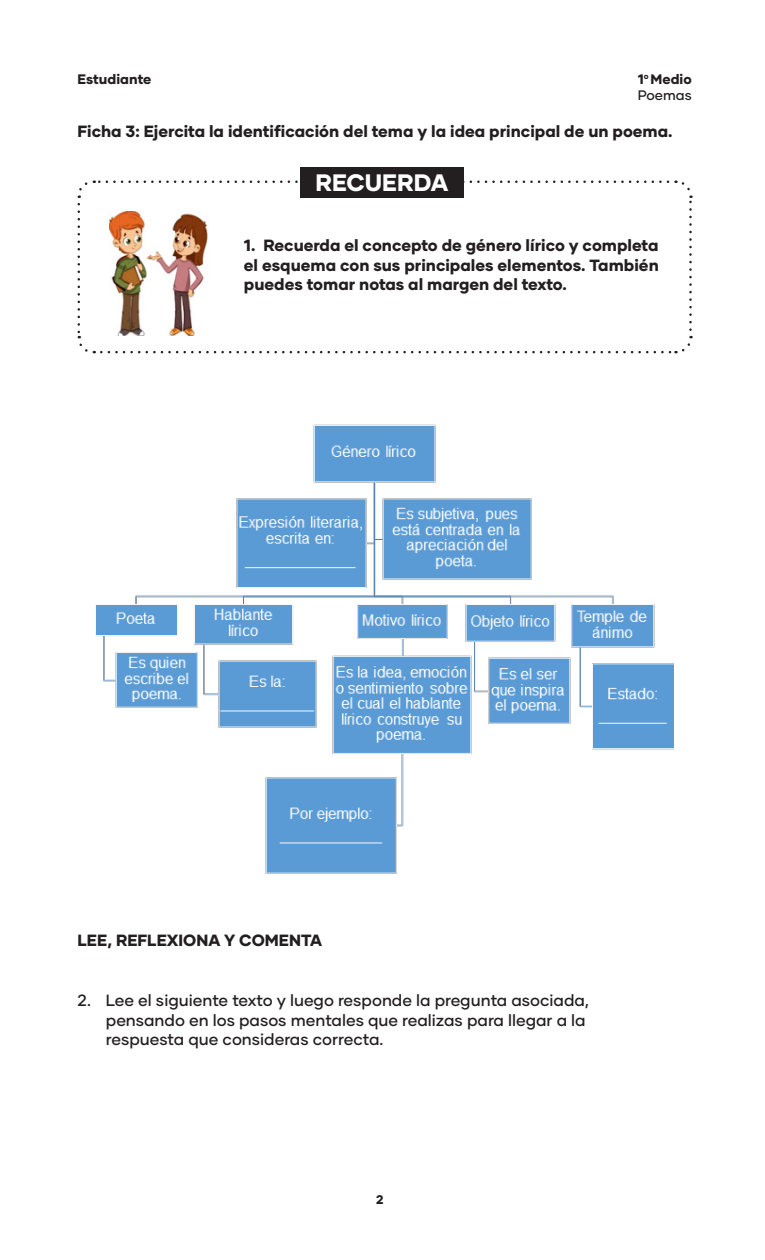
<style>
.page{position:relative;width:765px;height:1260px;background:#fff}
.page>*{position:absolute;margin:0;border:0;box-sizing:border-box;transform-origin:0 0}
.txt{font:800 23.75px "Gilmer";color:#fff}
.txt-2{font:800 16.25px/19.5px "Gilmer";color:#231f20;text-align:justify}
.txt-3{font:500 16.25px/19.5px "Gilmer";color:#231f20}
.t1{font:800 13.75px/16.2px "Gilmer";color:#231f20}
.t2{font:800 12.5px "Gilmer";color:#231f20}
.s1{font-weight:500}
</style>
<div class="page">
<img style="left:96px;top:424px;width:577px;height:450px">
<img style="left:109px;top:211px;width:99px;height:124px">
<svg style="left:77px;top:204px;width:18px;height:150px"></svg>
<svg style="left:101px;top:336px;width:592px;height:18px"></svg>
<svg style="left:676px;top:180px;width:16px;height:150px"></svg>
<svg style="left:77px;top:180px;width:591px;height:18px"></svg>
<div style="left:300px;top:167px;width:163px;height:30px;background:#231f20"></div>
<p class="t1" style="left:78px;top:71px;width:75px">Estudiante</p>
<p class="t1" style="left:638px;top:71px;width:56px">1<sup>o</sup> Medio<br><span class="s1">Poemas</span></p>
<p class="txt-2" style="left:78px;top:121px;width:597px">Ficha 3: Ejercita la identificación del tema y la idea principal de un poema.</p>
<p class="txt" style="left:315px;top:168px;width:134px">RECUERDA</p>
<p class="txt-2" style="left:244px;top:236px;width:416px">1. Recuerda el concepto de género lírico y completa el esquema con sus principales elementos. También puedes tomar notas al margen del texto.</p>
<p class="txt-2" style="left:78px;top:931px;width:246px">LEE, REFLEXIONA Y COMENTA</p>
<p class="txt-3" style="left:78px;top:991px;width:15px">2.</p>
<p class="txt-3" style="left:106px;top:991px;width:485px">Lee el siguiente texto y luego responde la pregunta asociada, pensando en los pasos mentales que realizas para llegar a la respuesta que consideras correcta.</p>
<p class="t2" style="left:376px;top:1192px;width:9px">2</p>
</div>
